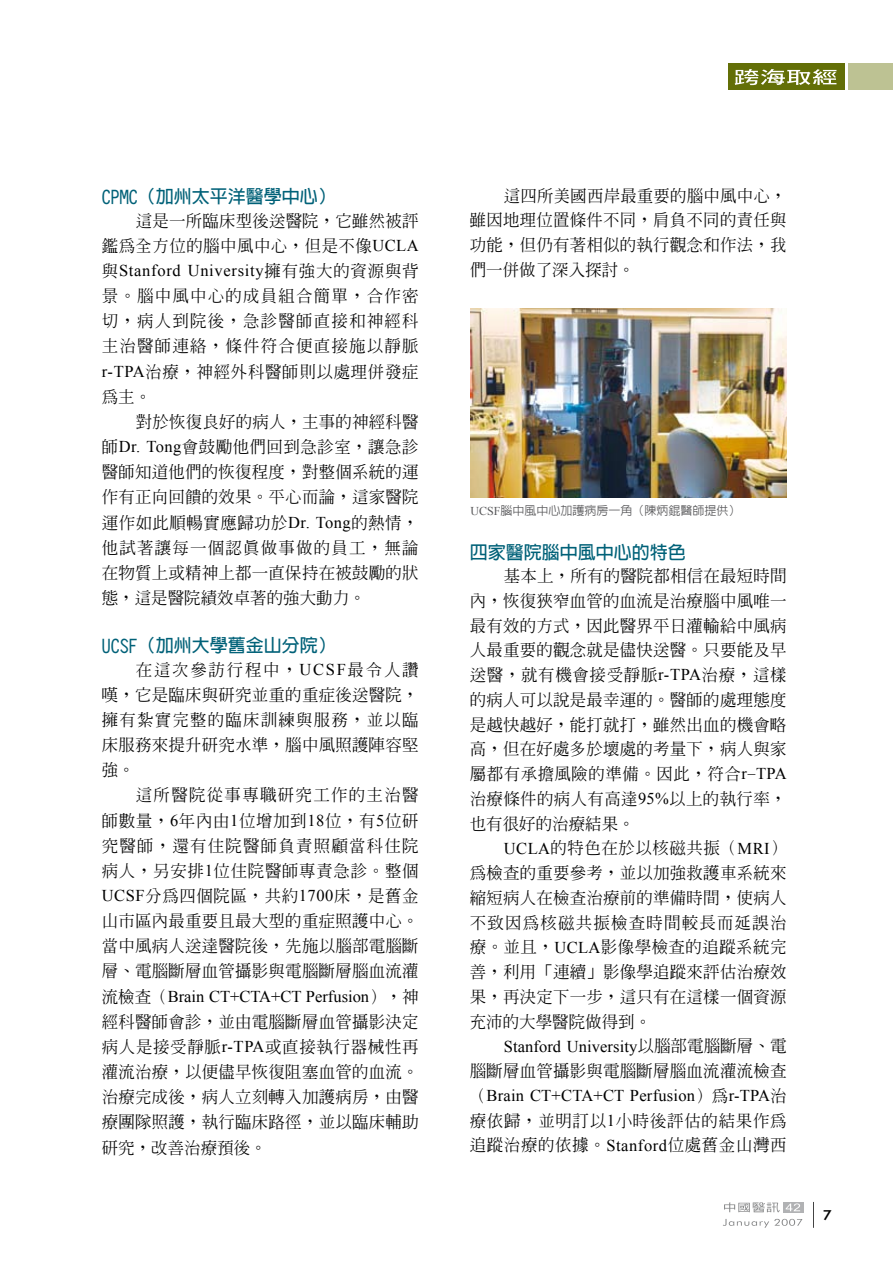
<style>
.page{position:relative;width:893px;height:1263px;background:#fff}
.page>*{position:absolute;margin:0;border:0;box-sizing:border-box;transform-origin:0 0}
.t1{font:700 18px "Lin Gothic";color:#006178}
.t2{font:500 16.5px/25.2px "Inn Ming";letter-spacing:.01em;color:#000;text-align:justify}
.t3{font:16.5px "Times New Roman";letter-spacing:.005em;color:#000}
.t4{font:500 16.5px/24.8px "Inn Ming";letter-spacing:.04em;color:#000}
.t5{font:16.5px "Times New Roman";letter-spacing:.045em;color:#000}
.t6{font:500 12px "Lin Gothic";color:#58585a}
.s1{font-family:"Times New Roman";font-weight:400}
.s2{font-family:"Inn Ming";font-weight:500}
</style>
<div class="page">
<img style="left:471px;top:309px;width:316px;height:189px">
<div style="left:728px;top:64px;width:116px;height:26px;background:#636f07"></div>
<div style="left:848px;top:64px;width:45px;height:26px;background:#bdc293"></div>
<svg style="left:735px;top:69px;width:101px;height:16px"></svg>
<svg style="left:813px;top:1202px;width:1px;height:26px"></svg>
<svg style="left:783px;top:1202px;width:20px;height:11px"></svg>
<svg style="left:724px;top:1202px;width:56px;height:10px"></svg>
<svg style="left:786px;top:1203px;width:14px;height:8px"></svg>
<svg style="left:723px;top:1219px;width:79px;height:9px"></svg>
<p class="t1" style="left:102px;top:187px;width:235px">CPMC（加州太平洋醫學中心）</p>
<p class="t2" style="left:102px;top:208px;width:318px;text-align:right">這是一所臨床型後送醫院，它雖然被評<br>鑑為全方位的腦中風中心，但是不像<span class="s1">UCLA</span></p>
<p class="t5" style="left:102px;top:261px;width:318px"><span class="s2">與</span>Stanford University<span class="s2">擁有強大的資源與背</span></p>
<p class="t2" style="left:102px;top:283px;width:318px">景。腦中風中心的成員組合簡單，合作密切，病人到院後，急診醫師直接和神經科主治醫師連絡，條件符合便直接施以靜脈<span class="s1">r-TPA</span>治療，神經外科醫師則以處理併發症為主。</p>
<p class="t2" style="left:102px;top:409px;width:318px;text-indent:34px">對於恢復良好的病人，主事的神經科醫師<span class="s1">Dr. Tong</span>會鼓勵他們回到急診室，讓急診醫師知道他們的恢復程度，對整個系統的運作有正向回饋的效果。平心而論，這家醫院運作如此順暢實應歸功於<span class="s1">Dr. Tong</span>的熱情，他試著讓每一個認真做事做的員工，無論在物質上或精神上都一直保持在被鼓勵的狀態，這是醫院績效卓著的強大動力。</p>
<p class="t1" style="left:102px;top:636px;width:235px">UCSF（加州大學舊金山分院）</p>
<p class="t2" style="left:102px;top:657px;width:318px;text-indent:34px">在這次參訪行程中，<span class="s1">UCSF</span>最令人讚嘆，它是臨床與研究並重的重症後送醫院，擁有紮實完整的臨床訓練與服務，並以臨床服務來提升研究水準，腦中風照護陣容堅強。</p>
<p class="t2" style="left:102px;top:782px;width:318px;text-indent:34px">這所醫院從事專職研究工作的主治醫師數量，<span class="s1">6</span>年內由<span class="s1">1</span>位增加到<span class="s1">18</span>位，有<span class="s1">5</span>位研究醫師，還有住院醫師負責照顧當科住院病人，另安排<span class="s1">1</span>位住院醫師專責急診。整個<span class="s1">UCSF</span>分為四個院區，共約<span class="s1">1700</span>床，是舊金山市區內最重要且最大型的重症照護中心。當中風病人送達醫院後，先施以腦部電腦斷層、電腦斷層血管攝影與電腦斷層腦血流灌</p>
<p class="t3" style="left:102px;top:987px;width:318px"><span class="s2">流檢查（</span>Brain CT+CTA+CT Perfusion<span class="s2">），神</span></p>
<p class="t2" style="left:102px;top:1009px;width:318px">經科醫師會診，並由電腦斷層血管攝影決定病人是接受靜脈<span class="s1">r-TPA</span>或直接執行器械性再灌流治療，以便儘早恢復阻塞血管的血流。治療完成後，病人立刻轉入加護病房，由醫療團隊照護，執行臨床路徑，並以臨床輔助研究，改善治療預後。</p>
<p class="t2" style="left:470px;top:183px;width:318px;line-height:24.8px;text-indent:34px">這四所美國西岸最重要的腦中風中心，雖因地理位置條件不同，肩負不同的責任與功能，但仍有著相似的執行觀念和作法，我們一併做了深入探討。</p>
<p class="t6" style="left:471px;top:505px;width:272px"><span class="s1">UCSF</span>腦中風中心加護病房一角（陳炳錕醫師提供）</p>
<p class="t1" style="left:470px;top:543px;width:217px">四家醫院腦中風中心的特色</p>
<p class="t2" style="left:470px;top:563px;width:318px;line-height:24.8px;text-indent:34px">基本上，所有的醫院都相信在最短時間內，恢復狹窄血管的血流是治療腦中風唯一最有效的方式，因此醫界平日灌輸給中風病人最重要的觀念就是儘快送醫。只要能及早送醫，就有機會接受靜脈<span class="s1">r-TPA</span>治療，這樣的病人可以說是最幸運的。醫師的處理態度是越快越好，能打就打，雖然出血的機會略高，但在好處多於壞處的考量下，病人與家屬都有承擔風險的準備。因此，符合<span class="s1">r</span>-<span class="s1">TPA</span>治療條件的病人有高達<span class="s1">95%</span>以上的執行率，也有很好的治療結果。</p>
<p class="t2" style="left:470px;top:836px;width:318px;line-height:24.8px;text-indent:34px"><span class="s1">UCLA</span>的特色在於以核磁共振（<span class="s1">MRI</span>）為檢查的重要參考，並以加強救護車系統來縮短病人在檢查治療前的準備時間，使病人不致因為核磁共振檢查時間較長而延誤治療。並且，<span class="s1">UCLA</span>影像學檢查的追蹤系統完善，利用「連續」影像學追蹤來評估治療效果，再決定下一步，這只有在這樣一個資源充沛的大學醫院做得到。</p>
<p class="t3" style="left:504px;top:1036px;width:284px">Stanford University<span class="s2">以腦部電腦斷層、電</span></p>
<p class="t2" style="left:470px;top:1058px;width:318px">腦斷層血管攝影與電腦斷層腦血流灌流檢查</p>
<p class="t3" style="left:470px;top:1086px;width:318px"><span class="s2">（</span>Brain CT+CTA+CT Perfusion<span class="s2">）為</span>r-TPA<span class="s2">治</span></p>
<p class="t4" style="left:470px;top:1108px;width:318px">療依歸，並明訂以<span class="s1">1</span>小時後評估的結果作為追蹤治療的依據。<span class="s1">Stanford</span>位處舊金山灣西</p>
</div>
